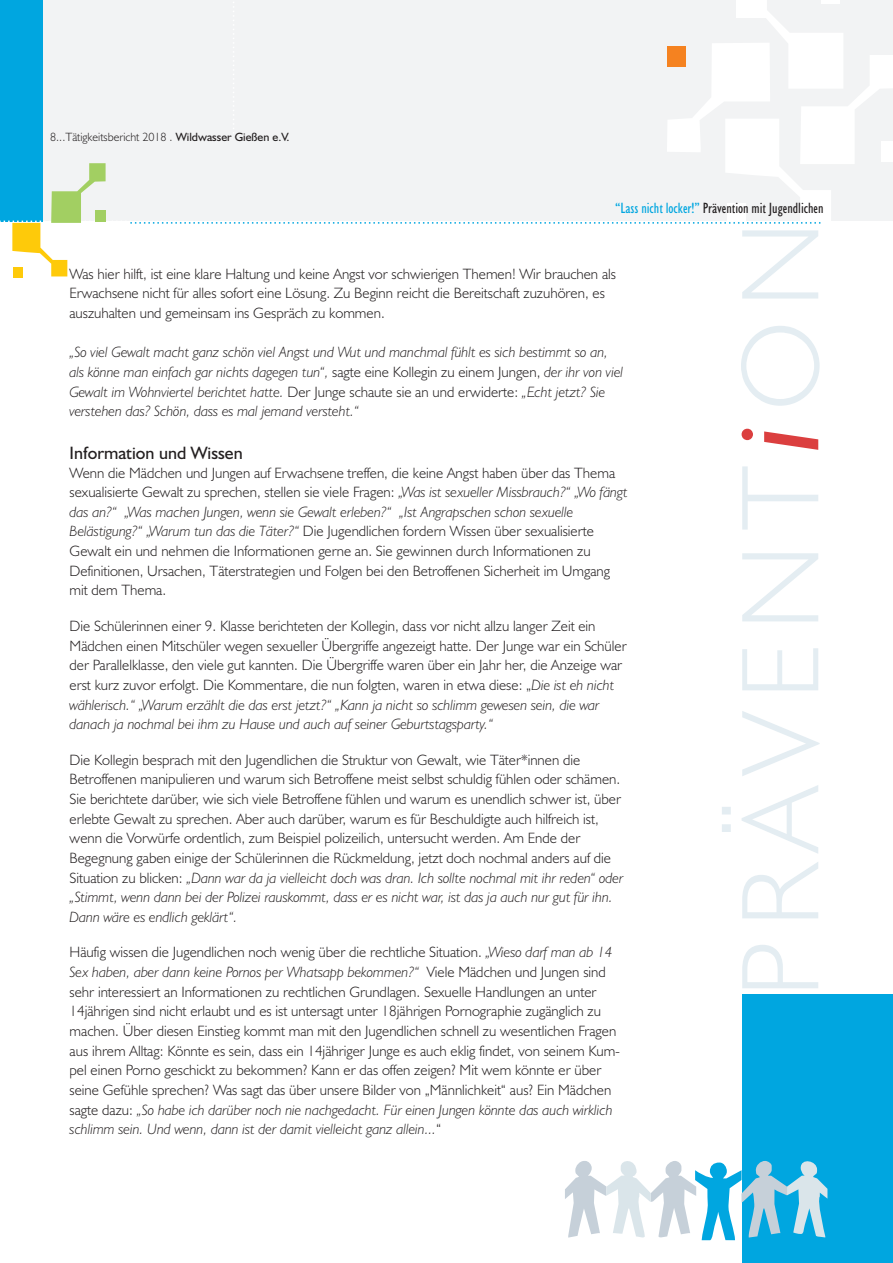
<style>
.page{position:relative;width:893px;height:1263px;background:#fff}
.page>*{position:absolute;margin:0;border:0;box-sizing:border-box;transform-origin:0 0}
.t1{font:italic 120px "Humanist 521 BT";color:#db3f3f}
.t2{font:300 111.3px "Humanist 521 BT";letter-spacing:.125em;color:#e4edf2}
.t3{font:18px "Humanist 521 BT";color:#231f20}
.t4{font:300 15px/19.6px "Humanist 521 BT";color:#231f20}
.t5{font:italic 300 15px/19.6px "Humanist 521 BT";color:#231f20}
.t6{font:condensed 15px "Humanist 521 BT";color:#231f20}
.t7{font:300 12px "Humanist 521 BT";color:#231f20}
.s1{font-weight:400}
.s2{color:#00a6e0}
.s3{font-style:normal}
.s4{font-style:italic}
</style>
<div class="page">
<div style="left:742px;top:994px;width:151px;height:269px;background:#00a6e0"></div>
<svg style="left:0;top:0;width:893px;height:276px"></svg>
<div style="left:13px;top:267px;width:10px;height:10px;background:#feca0a"></div>
<svg style="left:565px;top:1161px;width:262px;height:79px"></svg>
<p class="t7" style="left:50px;top:132px;width:241px">8...Tätigkeitsbericht 2018 . <span class="s1">Wildwasser Gießen e.V.</span></p>
<p class="t6" style="left:615px;top:201px;width:210px"><span class="s2">“Lass nicht locker!”</span> Prävention mit Jugendlichen</p>
<p class="t4" style="left:69px;top:265px;width:548px">Was hier hilft, ist eine klare Haltung und keine Angst vor schwierigen Themen! Wir brauchen als<br>Erwachsene nicht für alles sofort eine Lösung. Zu Beginn reicht die Bereitschaft zuzuhören, es auszuhalten und gemeinsam ins Gespräch zu kommen.</p>
<p class="t5" style="left:69px;top:343px;width:555px">„So viel Gewalt macht ganz schön viel Angst und Wut und manchmal fühlt es sich bestimmt so an, als könne man einfach gar nichts dagegen tun“, <span class="s3">sagte eine Kollegin zu einem Jungen,</span> der ihr von viel Gewalt im Wohnviertel berichtet hatte. <span class="s3">Der Junge schaute sie an und erwiderte:</span> „Echt jetzt? Sie verstehen das? Schön, dass es mal jemand versteht.“</p>
<p class="t3" style="left:70px;top:445px;width:175px">Information und Wissen</p>
<p class="t4" style="left:70px;top:464px;width:559px">Wenn die Mädchen und Jungen auf Erwachsene treffen, die keine Angst haben über das Thema sexualisierte Gewalt zu sprechen, stellen sie viele Fragen: <span class="s4">„Was ist sexueller Missbrauch?“ „Wo fängt das an?“ „Was machen Jungen, wenn sie Gewalt erleben?“ „Ist Angrapschen schon sexuelle Belästigung?“ „Warum tun das die Täter?“</span> Die Jugendlichen fordern Wissen über sexualisierte Gewalt ein und nehmen die Informationen gerne an. Sie gewinnen durch Informationen zu Definitionen, Ursachen, Täterstrategien und Folgen bei den Betroffenen Sicherheit im Umgang mit dem Thema.</p>
<p class="t4" style="left:70px;top:617px;width:559px">Die Schülerinnen einer 9. Klasse berichteten der Kollegin, dass vor nicht allzu langer Zeit ein Mädchen einen Mitschüler wegen sexueller Übergriffe angezeigt hatte. Der Junge war ein Schüler der Parallelklasse, den viele gut kannten. Die Übergriffe waren über ein Jahr her, die Anzeige war erst kurz zuvor erfolgt. Die Kommentare, die nun folgten, waren in etwa diese: „<span class="s4">Die ist eh nicht wählerisch.“ „Warum erzählt die das erst jetzt?“ „Kann ja nicht so schlimm gewesen sein, die war danach ja nochmal bei ihm zu Hause und auch auf seiner Geburtstagsparty.“</span></p>
<p class="t4" style="left:70px;top:751px;width:555px">Die Kollegin besprach mit den Jugendlichen die Struktur von Gewalt, wie Täter*innen die Betroffenen manipulieren und warum sich Betroffene meist selbst schuldig fühlen oder schämen.<br>Sie berichtete darüber, wie sich viele Betroffene fühlen und warum es unendlich schwer ist, über erlebte Gewalt zu sprechen. Aber auch darüber, warum es für Beschuldigte auch hilfreich ist, wenn die Vorwürfe ordentlich, zum Beispiel polizeilich, untersucht werden. Am Ende der Begegnung gaben einige der Schülerinnen die Rückmeldung, jetzt doch nochmal anders auf die Situation zu blicken: <span class="s4">„Dann war da ja vielleicht doch was dran. Ich sollte nochmal mit ihr reden“ oder „Stimmt, wenn dann bei der Polizei rauskommt, dass er es nicht war, ist das ja auch nur gut für ihn.<br>Dann wäre es endlich geklärt“.</span></p>
<p class="t4" style="left:70px;top:944px;width:552px">Häufig wissen die Jugendlichen noch wenig über die rechtliche Situation. <span class="s4">„Wieso darf man ab 14<br>Sex haben, aber dann keine Pornos per Whatsapp bekommen?“</span> Viele Mädchen und Jungen sind sehr interessiert an Informationen zu rechtlichen Grundlagen. Sexuelle Handlungen an unter 14jährigen sind nicht erlaubt und es ist untersagt unter 18jährigen Pornographie zugänglich zu machen. Über diesen Einstieg kommt man mit den Jugendlichen schnell zu wesentlichen Fragen aus ihrem Alltag: Könnte es sein, dass ein 14jähriger Junge es auch eklig findet, von seinem Kum&shy;pel einen Porno geschickt zu bekommen? Kann er das offen zeigen? Mit wem könnte er über seine Gefühle sprechen? Was sagt das über unsere Bilder von „Männlichkeit“ aus? Ein Mädchen sagte dazu: <span class="s4">„So habe ich darüber noch nie nachgedacht. Für einen Jungen könnte das auch wirklich schlimm sein. Und wenn, dann ist der damit vielleicht ganz allein...</span>“</p>
<h2 class="t2" style="left:734px;top:997px;width:777px;rotate:-90deg">PRÄVENT ON</h2>
<h1 class="t1" style="left:727px;top:452px;width:28px;rotate:-90deg">i</h1>
</div>
